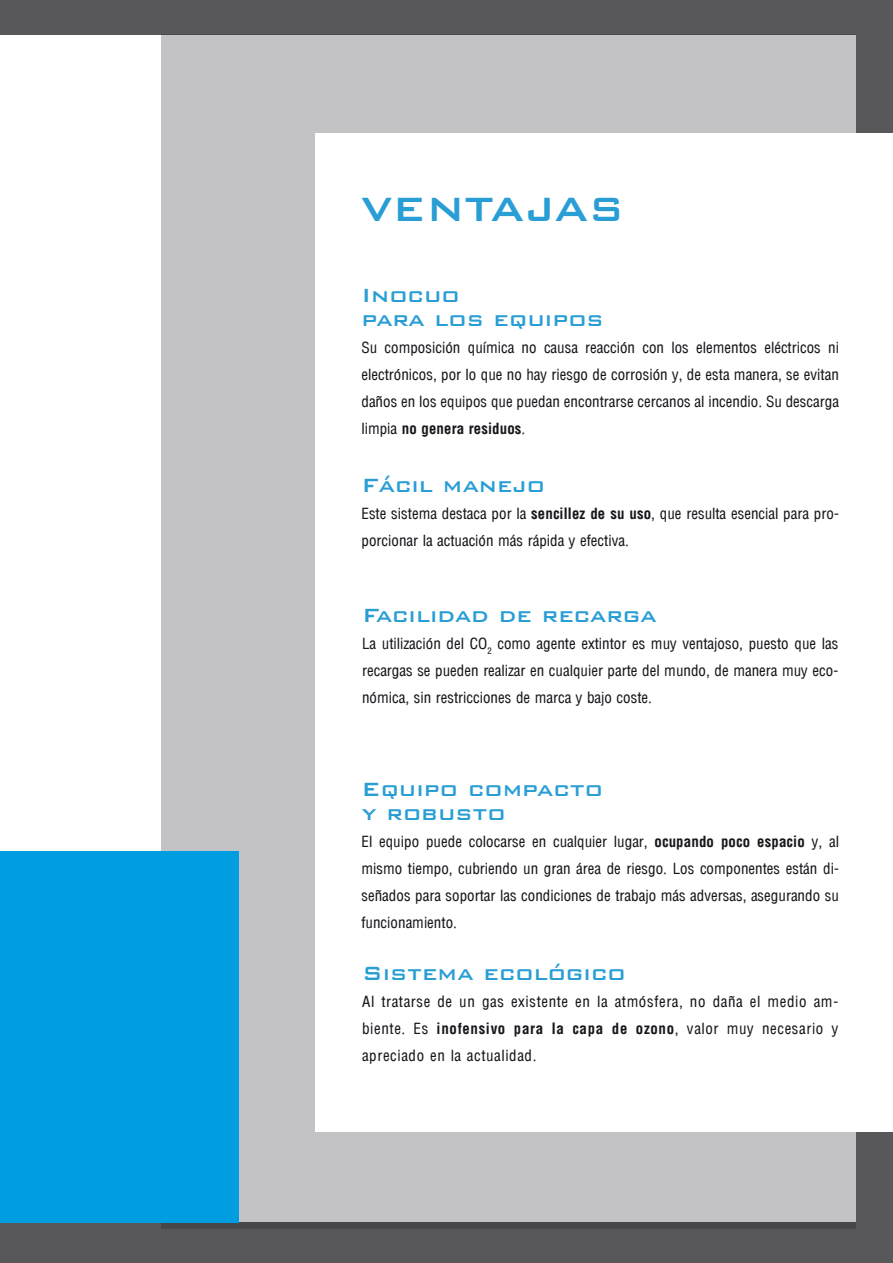
<style>
.page{position:relative;width:893px;height:1263px;background:#fff}
.page>*{position:absolute;margin:0;border:0;box-sizing:border-box;transform-origin:0 0}
.t1{font:500 45px "Bank Gothic BT";color:#299ed5}
.PARRAFO{font:500 25.5px "Bank Gothic BT";color:#299ed5}
.PARRAFO-2{font:15px/27px "Arena Condensed";color:#1a171c;text-align:justify}
.s1{font-family:"Arena";font-weight:700;font-stretch:condensed}
</style>
<div class="page">
<div style="left:0;top:0;width:893px;height:35px;background:#58585a"></div>
<div style="left:0;top:1223px;width:893px;height:40px;background:#58585a"></div>
<div style="left:856px;top:35px;width:37px;height:1188px;background:#58585a"></div>
<div style="left:162px;top:35px;width:694px;height:1194px;background:#c3c2c4"></div>
<div style="left:316px;top:133px;width:577px;height:998px;background:#fff"></div>
<div style="left:0;top:851px;width:238px;height:372px;background:#009ee0"></div>
<p class="t1" style="left:361px;top:184px;width:265px">VENTAJAS</p>
<p class="PARRAFO" style="left:361px;top:281px;width:100px">Inocuo</p>
<p class="PARRAFO" style="left:361px;top:305px;width:244px">para los equipos</p>
<p class="PARRAFO-2" style="left:361px;top:334px;width:479px">Su composición química no causa reacción con los elementos eléctricos ni electrónicos, por lo que no hay riesgo de corrosión y, de esta manera, se evitan daños en los equipos que puedan encontrarse cercanos al incendio. Su descarga limpia <span class="s1">no genera residuos</span>.</p>
<p class="PARRAFO" style="left:361px;top:471px;width:185px">Fácil manejo</p>
<p class="PARRAFO-2" style="left:361px;top:500px;width:479px">Este sistema destaca por la <span class="s1">sencillez de su uso</span>, que resulta esencial para pro&shy;porcionar la actuación más rápida y efectiva.</p>
<p class="PARRAFO" style="left:362px;top:601px;width:296px">Facilidad de recarga</p>
<p class="PARRAFO-2" style="left:362px;top:630px;width:478px">La utilización del CO<sub>2</sub> como agente extintor es muy ventajoso, puesto que las recargas se pueden realizar en cualquier parte del mundo, de manera muy eco&shy;nómica, sin restricciones de marca y bajo coste.</p>
<p class="PARRAFO" style="left:361px;top:776px;width:243px">Equipo compacto</p>
<p class="PARRAFO" style="left:361px;top:800px;width:146px">y robusto</p>
<p class="PARRAFO-2" style="left:361px;top:828px;width:479px">El equipo puede colocarse en cualquier lugar, <span class="s1">ocupando poco espacio</span> y, al mismo tiempo, cubriendo un gran área de riesgo. Los componentes están di&shy;señados para soportar las condiciones de trabajo más adversas, asegurando su funcionamiento.</p>
<p class="PARRAFO" style="left:362px;top:960px;width:265px">Sistema ecológico</p>
<p class="PARRAFO-2" style="left:362px;top:989px;width:478px">Al tratarse de un gas existente en la atmósfera, no daña el medio am&shy;biente. Es <span class="s1">inofensivo para la capa de ozono</span>, valor muy necesario y apreciado en la actualidad.</p>
</div>
